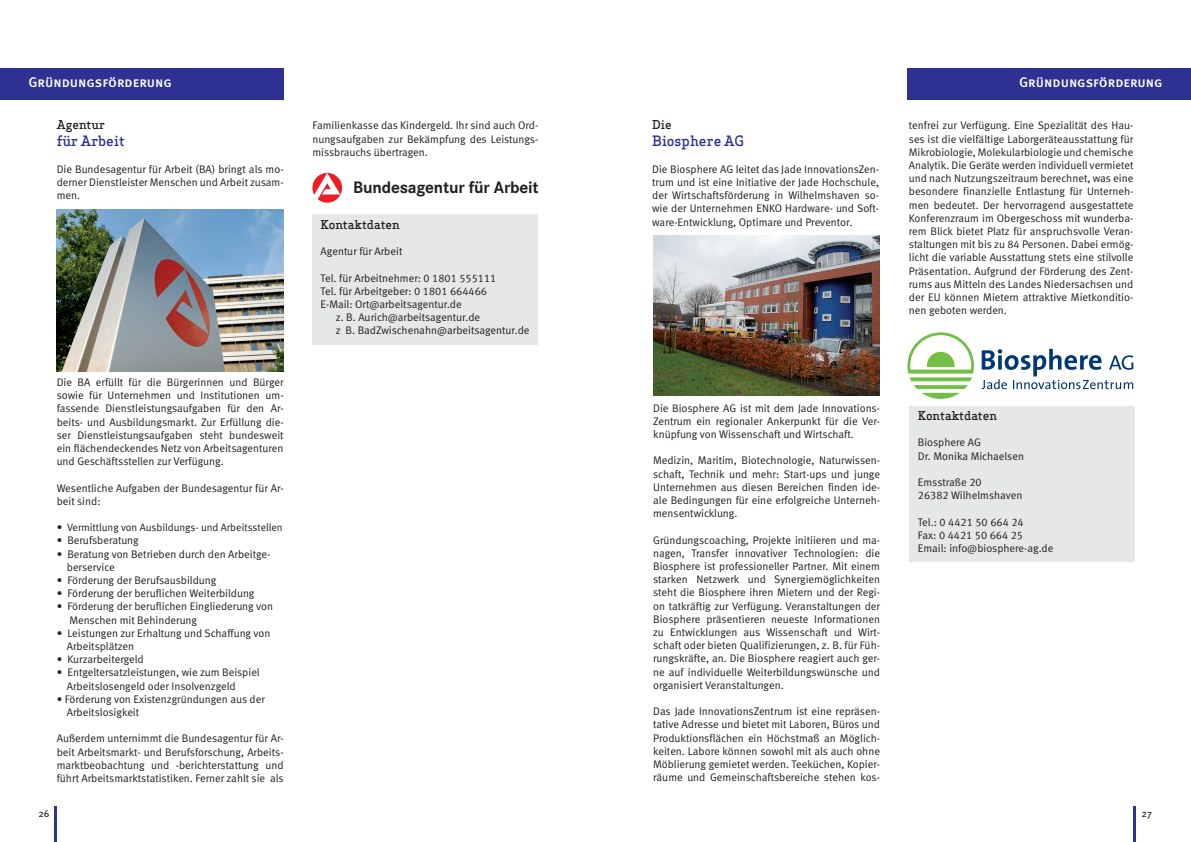
<style>
.page{position:relative;width:1191px;height:842px;background:#fff}
.page>*{position:absolute;margin:0;border:0;box-sizing:border-box;transform-origin:0 0}
.t1{font:700 17.3px "Corporate S";letter-spacing:-.01em;color:#231f20}
.t2{font:14px "Meta Medium LF Caps";color:#fff}
.t3{font:500 14px "Apex Serif";color:#2e3092}
.t4{font:500 12px "Apex Serif";color:#231f20}
.t5{font:11px/13.2px "Meta Normal LF";color:#231f20}
.t6{font:10.6px "Meta Normal LF";color:#231f20}
.t7{font:10px "Meta Pro";color:#231f20}
.s1{font-size:11px}
</style>
<div class="page">
<div style="left:0;top:68px;width:283px;height:31px;background:#2e3092"></div>
<hr style="left:54px;top:806px;width:3px;height:36px;background:#2e3092">
<div style="left:907px;top:68px;width:284px;height:31px;background:#2e3092"></div>
<hr style="left:1133px;top:806px;width:3px;height:36px;background:#2e3092">
<img style="left:57px;top:210px;width:226px;height:161px">
<div style="left:312px;top:214px;width:226px;height:130px;background:#e6e7e9"></div>
<div style="left:909px;top:406px;width:225px;height:156px;background:#e6e7e9"></div>
<img style="left:653px;top:235px;width:226px;height:161px">
<svg style="left:312px;top:173px;width:30px;height:30px"></svg>
<svg style="left:907px;top:332px;width:67px;height:67px"></svg>
<svg style="left:981px;top:349px;width:152px;height:40px"></svg>
<p class="t2" style="left:28px;top:74px;width:145px">Gründungsförderung</p>
<p class="t2" style="left:1019px;top:74px;width:145px">Gründungsförderung</p>
<p class="t5" style="left:312px;top:119px;width:227px;text-align:justify">Familienkasse das Kindergeld. Ihr sind auch Ord&shy;nungsaufgaben zur Bekämpfung des Leistungs&shy;missbrauchs übertragen.</p>
<h1 class="t1" style="left:353px;top:177px;width:187px">Bundesagentur für Arbeit</h1>
<p class="t4" style="left:57px;top:117px;width:50px">Agentur</p>
<p class="t3" style="left:57px;top:132px;width:70px">für Arbeit</p>
<p class="t5" style="left:57px;top:162px;width:228px;text-align:justify">Die Bundesagentur für Arbeit (BA) bringt als mo&shy;derner Dienstleister Menschen und Arbeit zusam&shy;men.</p>
<p class="t4" style="left:652px;top:117px;width:21px">Die</p>
<p class="t3" style="left:652px;top:132px;width:93px">Biosphere AG</p>
<p class="t5" style="left:652px;top:162px;width:228px;text-align:justify">Die Biosphere AG leitet das Jade InnovationsZen&shy;trum und ist eine Initiative der Jade Hochschule, der Wirtschaftsförderung in Wilhelmshaven so&shy;wie der Unternehmen ENKO Hardware- und Soft&shy;ware-Entwicklung, Optimare und Preventor.</p>
<p class="t5" style="left:909px;top:119px;width:226px;text-align:justify">tenfrei zur Verfügung. Eine Spezialität des Hau&shy;ses ist die vielfältige Laborgeräteausstattung für Mikrobiologie, Molekularbiologie und chemische Analytik. Die Geräte werden individuell vermietet und nach Nutzungszeitraum berechnet, was eine besondere finanzielle Entlastung für Unterneh&shy;men bedeutet. Der hervorragend ausgestattete Konferenzraum im Obergeschoss mit wunderba&shy;rem Blick bietet Platz für anspruchsvolle Veran&shy;staltungen mit bis zu 84 Personen. Dabei ermög&shy;licht die variable Ausstattung stets eine stilvolle Präsentation. Aufgrund der Förderung des Zent&shy;rums aus Mitteln des Landes Niedersachsen und der EU können Mietern attraktive Mietkonditio&shy;nen geboten werden.</p>
<p class="t4" style="left:321px;top:217px;width:81px">Kontaktdaten</p>
<p class="t5" style="left:321px;top:245px;width:83px">Agentur für Arbeit</p>
<p class="t5" style="left:321px;top:271px;width:177px">Tel. für Arbeitnehmer: 0 1801 555111<br>Tel. für Arbeitgeber: 0 1801 664466<br>E-Mail: Ort@arbeitsagentur.de</p>
<p class="t5" style="left:336px;top:311px;width:195px">z. B. Aurich@arbeitsagentur.de<br>z B. BadZwischenahn@arbeitsagentur.de</p>
<p class="t5" style="left:57px;top:375px;width:228px;text-align:justify">Die BA erfüllt für die Bürgerinnen und Bürger sowie für Unternehmen und Institutionen um&shy;fassende Dienstleistungsaufgaben für den Ar&shy;beits- und Ausbildungsmarkt. Zur Erfüllung die&shy;ser Dienstleistungsaufgaben steht bundesweit ein flächendeckendes Netz von Arbeitsagenturen und Geschäftsstellen zur Verfügung.</p>
<p class="t5" style="left:57px;top:481px;width:228px">Wesentliche Aufgaben der Bundesagentur für Ar&shy;beit sind:</p>
<p class="t6" style="left:57px;top:521px;width:227px"><span class="s1">•</span> Vermittlung von Ausbildungs- und Arbeitsstellen</p>
<p class="t5" style="left:57px;top:534px;width:84px">• Berufsberatung</p>
<p class="t5" style="left:67px;top:547px;width:205px;text-indent:-10px">• Beratung von Betrieben durch den Arbeitge&shy;berservice</p>
<p class="t5" style="left:57px;top:573px;width:161px">• Förderung der Berufsausbildung</p>
<p class="t5" style="left:57px;top:587px;width:199px">• Förderung der beruflichen Weiterbildung</p>
<p class="t5" style="left:69px;top:600px;width:205px;text-indent:-13px">• Förderung der beruflichen Eingliederung von<br>Menschen mit Behinderung</p>
<p class="t5" style="left:67px;top:626px;width:205px;text-indent:-10px">• Leistungen zur Erhaltung und Schaffung von<br>Arbeitsplätzen</p>
<p class="t5" style="left:57px;top:653px;width:89px">• Kurzarbeitergeld</p>
<p class="t5" style="left:67px;top:666px;width:194px;text-indent:-10px">• Entgeltersatzleistungen, wie zum Beispiel<br>Arbeitslosengeld oder Insolvenzgeld</p>
<p class="t5" style="left:67px;top:692px;width:199px;text-indent:-10px">• Förderung von Existenzgründungen aus der<br>Arbeitslosigkeit</p>
<p class="t5" style="left:57px;top:732px;width:228px;text-align:justify">Außerdem unternimmt die Bundesagentur für Ar&shy;beit Arbeitsmarkt- und Berufsforschung, Arbeits&shy;marktbeobachtung und -berichterstattung und führt Arbeitsmarktstatistiken. Ferner zahlt sie als</p>
<p class="t5" style="left:653px;top:401px;width:228px;text-align:justify">Die Biosphere AG ist mit dem Jade Innovations-Zentrum ein regionaler Ankerpunkt für die Ver&shy;knüpfung von Wissenschaft und Wirtschaft.</p>
<p class="t5" style="left:653px;top:454px;width:228px;text-align:justify">Medizin, Maritim, Biotechnologie, Naturwissen&shy;schaft, Technik und mehr: Start-ups und junge Unternehmen aus diesen Bereichen finden ide&shy;ale Bedingungen für eine erfolgreiche Unterneh&shy;mensentwicklung.</p>
<p class="t5" style="left:653px;top:533px;width:228px;text-align:justify">Gründungscoaching, Projekte initiieren und ma&shy;nagen, Transfer innovativer Technologien: die Biosphere ist professioneller Partner. Mit einem starken Netzwerk und Synergiemöglichkeiten steht die Biosphere ihren Mietern und der Regi&shy;on tatkräftig zur Verfügung. Veranstaltungen der Biosphere präsentieren neueste Informationen zu Entwicklungen aus Wissenschaft und Wirt&shy;schaft oder bieten Qualifizierungen, z. B. für Füh&shy;rungskräfte, an. Die Biosphere reagiert auch ger&shy;ne auf individuelle Weiterbildungswünsche und organisiert Veranstaltungen.</p>
<p class="t5" style="left:653px;top:705px;width:228px;text-align:justify">Das Jade InnovationsZentrum ist eine repräsen&shy;tative Adresse und bietet mit Laboren, Büros und Produktionsflächen ein Höchstmaß an Möglich&shy;keiten. Labore können sowohl mit als auch ohne Möblierung gemietet werden. Teeküchen, Kopier&shy;räume und Gemeinschaftsbereiche stehen kos-</p>
<p class="t4" style="left:918px;top:408px;width:81px">Kontaktdaten</p>
<p class="t5" style="left:918px;top:436px;width:108px">Biosphere AG<br>Dr. Monika Michaelsen</p>
<p class="t5" style="left:918px;top:475px;width:106px">Emsstraße 20<br>26382 Wilhelmshaven</p>
<p class="t5" style="left:918px;top:515px;width:137px">Tel.: 0 4421 50 664 24<br>Fax: 0 4421 50 664 25<br>Email: info@biosphere-ag.de</p>
<p class="t7" style="left:38px;top:807px;width:13px">26</p>
<p class="t7" style="left:1141px;top:807px;width:12px">27</p>
</div>
